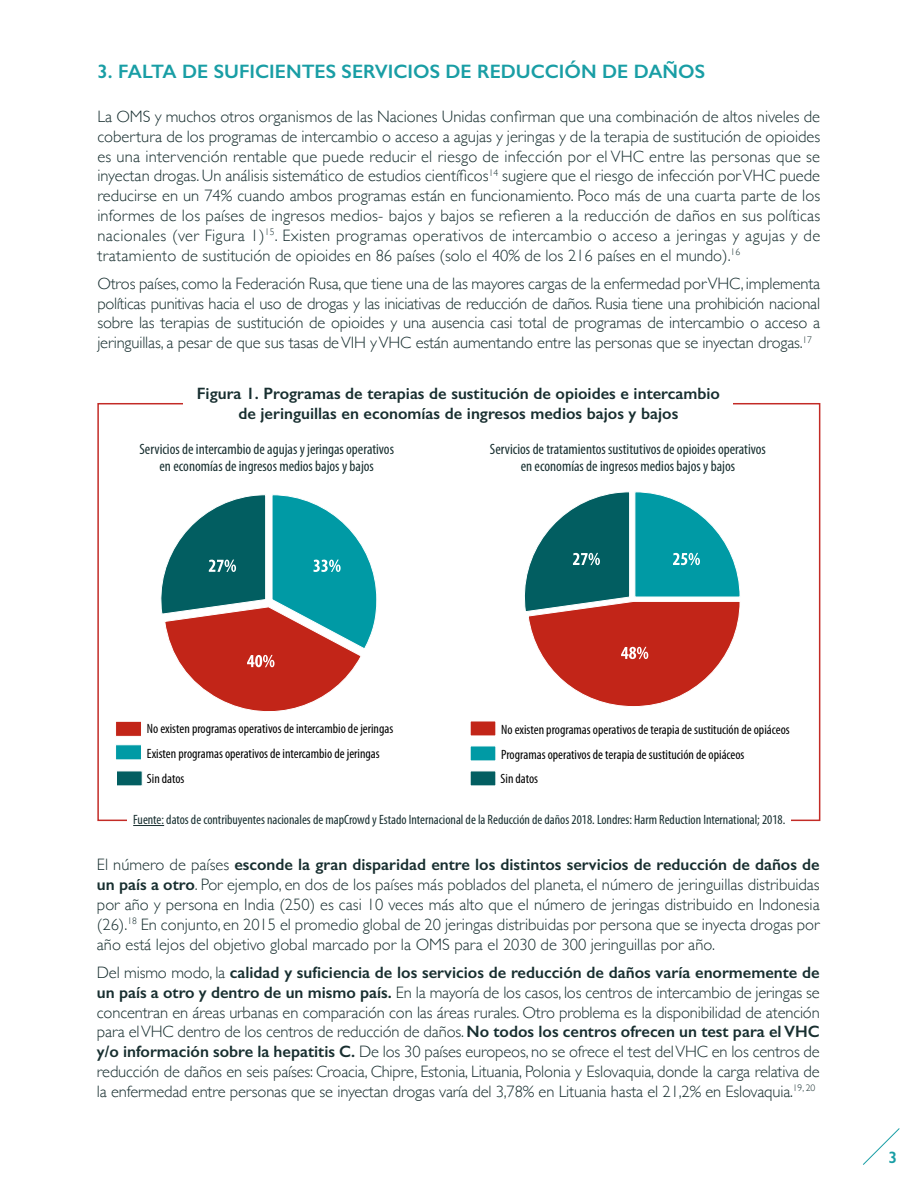
<style>
.page{position:relative;width:918px;height:1188px;background:#fff}
.page>*{position:absolute;margin:0;border:0;box-sizing:border-box;transform-origin:0 0}
.t1{font:600 19.5px "Gill Sans";color:#199ea5}
.t2{font:300 16.5px/19.8px "Gill Sans";letter-spacing:-.005em;color:#182f30;text-align:justify}
.t3{font:600 16.5px/19.8px "Gill Sans";color:#182f30;text-align:center}
.t4{font:600 16.5px "Gill Sans";color:#199ea5}
.t5{font:condensed 15px/16.5px "Myriad Pro";color:#182f30;text-align:center}
.t6{font:condensed 13.5px/24.9px "Myriad Pro";color:#000}
.t7{font:condensed 13.5px "Myriad Pro";color:#182f30}
.s1{font-weight:600}
</style>
<div class="page">
<svg style="left:863px;top:1128px;width:37px;height:37px"></svg>
<div style="left:115px;top:721px;width:27px;height:16px;background:#c22518;border:1px solid #fff"></div>
<div style="left:115px;top:744px;width:27px;height:16px;background:#009aa5;border:1px solid #fff"></div>
<svg style="left:160px;top:494px;width:217px;height:218px"></svg>
<svg style="left:524px;top:491px;width:216px;height:216px"></svg>
<hr style="left:133px;top:825px;width:31px;height:1px;background:#182f30">
<div style="left:470px;top:721px;width:26px;height:15px;background:#c22518"></div>
<div style="left:470px;top:746px;width:26px;height:15px;background:#009aa5"></div>
<div style="left:470px;top:771px;width:26px;height:15px;background:#025e61"></div>
<div style="left:116px;top:771px;width:27px;height:15px;background:#025e61;border:1px solid #fff"></div>
<p class="t1" style="left:98px;top:60px;width:609px">3. FALTA DE SUFICIENTES SERVICIOS DE REDUCCIÓN DE DAÑOS</p>
<p class="t2" style="left:97px;top:106px;width:724px">La OMS y muchos otros organismos de las Naciones Unidas confirman que una combinación de altos niveles de cobertura de los programas de intercambio o acceso a agujas y jeringas y de la terapia de sustitución de opioides es una intervención rentable que puede reducir el riesgo de infección por el VHC entre las personas que se inyectan drogas. Un análisis sistemático de estudios científicos<sup>14</sup> sugiere que el riesgo de infección por VHC puede reducirse en un 74% cuando ambos programas están en funcionamiento. Poco más de una cuarta parte de los informes de los países de ingresos medios- bajos y bajos se refieren a la reducción de daños en sus políticas nacionales (ver Figura 1)<sup>15</sup>. Existen programas operativos de intercambio o acceso a jeringas y agujas y de tratamiento de sustitución de opioides en 86 países (solo el 40% de los 216 países en el mundo).<sup>16</sup></p>
<p class="t2" style="left:97px;top:273px;width:724px">Otros países, como la Federación Rusa, que tiene una de las mayores cargas de la enfermedad por VHC, implementa políticas punitivas hacia el uso de drogas y las iniciativas de reducción de daños. Rusia tiene una prohibición nacional sobre las terapias de sustitución de opioides y una ausencia casi total de programas de intercambio o acceso a jeringuillas, a pesar de que sus tasas de VIH y VHC están aumentando entre las personas que se inyectan drogas.<sup>17</sup></p>
<p class="t3" style="left:197px;top:384px;width:525px">Figura 1. Programas de terapias de sustitución de opioides e intercambio de jeringuillas en economías de ingresos medios bajos y bajos</p>
<p class="t5" style="left:139px;top:441px;width:256px">Servicios de intercambio de agujas y jeringas operativos en economías de ingresos medios bajos y bajos</p>
<p class="t5" style="left:490px;top:441px;width:277px">Servicios de tratamientos sustitutivos de opioides operativos en economías de ingresos medios bajos y bajos</p>
<p class="t6" style="left:147px;top:716px;width:248px">No existen programas operativos de intercambio de jeringas</p>
<p class="t6" style="left:501px;top:716px;width:290px">No existen programas operativos de terapia de sustitución de opiáceos<br>Programas operativos de terapia de sustitución de opiáceos</p>
<p class="t6" style="left:147px;top:766px;width:39px">Sin datos</p>
<p class="t6" style="left:501px;top:766px;width:39px">Sin datos</p>
<p class="t6" style="left:147px;top:740px;width:234px">Existen programas operativos de intercambio de jeringas</p>
<p class="t7" style="left:133px;top:812px;width:654px">Fuente: datos de contribuyentes nacionales de mapCrowd y Estado Internacional de la Reducción de daños 2018. Londres: Harm Reduction International; 2018.</p>
<p class="t2" style="left:97px;top:854px;width:724px">El número de países <span class="s1">esconde la gran disparidad entre los distintos servicios de reducción de daños de un país a otro</span>. Por ejemplo, en dos de los países más poblados del planeta, el número de jeringuillas distribuidas por año y persona en India (250) es casi 10 veces más alto que el número de jeringas distribuido en Indonesia (26).<sup>18</sup> En conjunto, en 2015 el promedio global de 20 jeringas distribuidas por persona que se inyecta drogas por año está lejos del objetivo global marcado por la OMS para el 2030 de 300 jeringuillas por año.</p>
<p class="t2" style="left:97px;top:962px;width:724px">Del mismo modo, la <span class="s1">calidad y suficiencia de los servicios de reducción de daños varía enormemente de un país a otro y dentro de un mismo país.</span> En la mayoría de los casos, los centros de intercambio de jeringas se concentran en áreas urbanas en comparación con las áreas rurales. Otro problema es la disponibilidad de atención para el VHC dentro de los centros de reducción de daños. <span class="s1">No todos los centros ofrecen un test para el VHC y/o información sobre la hepatitis C.</span> De los 30 países europeos, no se ofrece el test del VHC en los centros de reducción de daños en seis países: Croacia, Chipre, Estonia, Lituania, Polonia y Eslovaquia, donde la carga relativa de la enfermedad entre personas que se inyectan drogas varía del 3,78% en Lituania hasta el 21,2% en Eslovaquia.<sup>19,</sup> <sup>20</sup></p>
<p class="t4" style="left:889px;top:1148px;width:10px">3</p>
</div>
